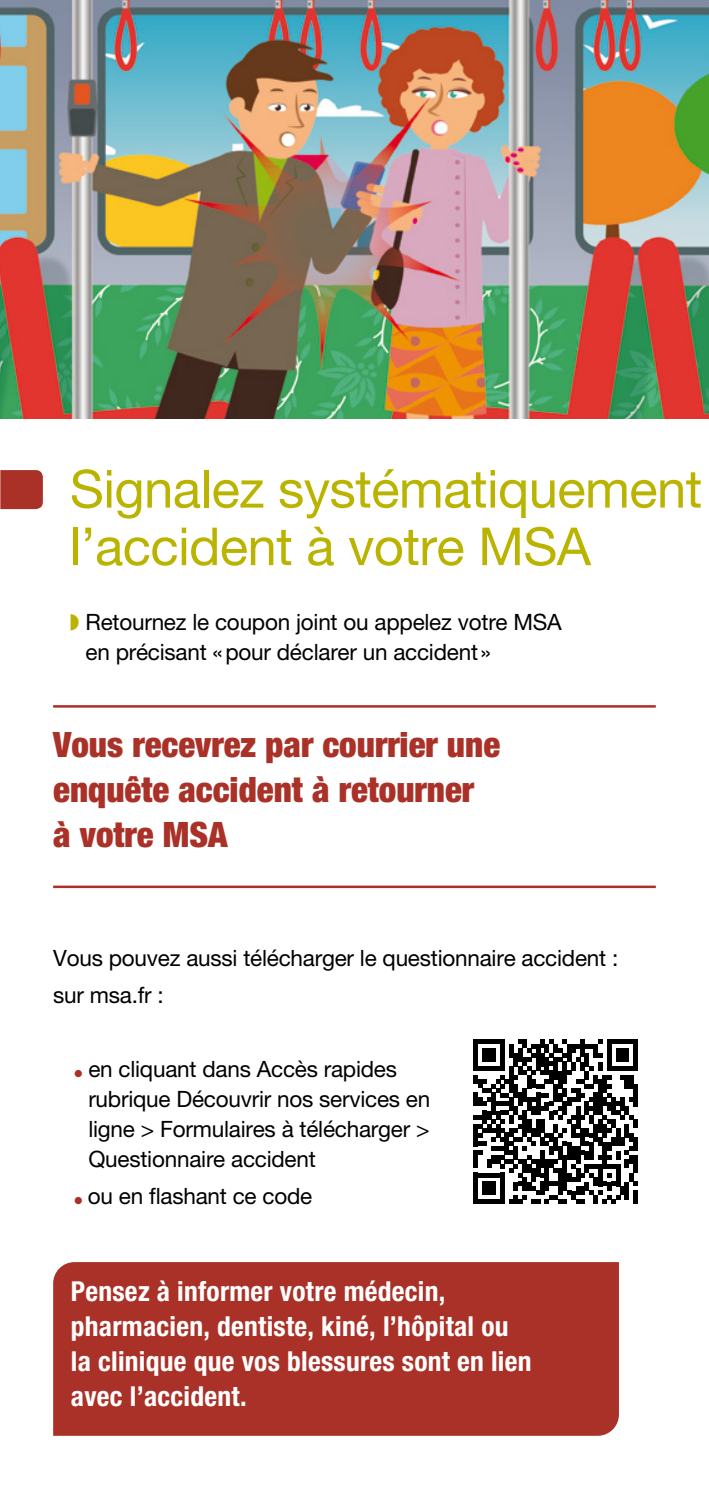
<style>
.page{position:relative;width:709px;height:1489px;background:#fff}
.page>*{position:absolute;margin:0;border:0;box-sizing:border-box;transform-origin:0 0}
.t1{font:52.5px/57.5px "Helvetica Neue LT Pro";letter-spacing:-.01em;color:#bab300}
.t2{font:900 condensed 35px/45px "Helvetica Neue LT Pro";color:#aa3127}
.t3{font:700 condensed 27.5px/35px "Helvetica Neue LT Pro";letter-spacing:.01em;color:#fff}
.t4{font:22.5px/30px "Helvetica Neue LT Pro";letter-spacing:-.01em;color:#000}
.s1{color:#aa3127}
</style>
<div class="page">
<img style="left:0;top:0;width:709px;height:418px">
<svg style="left:0;top:470px;width:43px;height:39px"></svg>
<hr style="left:53px;top:885px;width:603px;height:3px;background:#aa3127">
<hr style="left:53px;top:705px;width:603px;height:2px;background:#aa3127">
<div style="left:53px;top:1262px;width:566px;height:173px;background:#aa3127"></div>
<svg style="left:473px;top:1039px;width:165px;height:164px"></svg>
<div style="left:633px;top:1190px;width:5px;height:13px;background:#000"></div>
<h1 class="t1" style="left:70px;top:459px;width:634px">Signalez systématiquement l’accident à votre MSA</h1>
<p class="t4" style="left:85px;top:606px;width:478px">Retournez le coupon joint ou appelez votre MSA en précisant «pour déclarer un accident»</p>
<h2 class="t2" style="left:53px;top:721px;width:448px">Vous recevrez par courrier une enquête accident à retourner à votre MSA</h2>
<p class="t4" style="left:53px;top:939px;width:566px;line-height:37px">Vous pouvez aussi télécharger le questionnaire accident : sur msa.fr :</p>
<p class="t4" style="left:88px;top:1053px;width:343px;text-indent:-14px"><span class="s1">●</span> en cliquant dans Accès rapides rubrique Découvrir nos services en ligne &gt; Formulaires à télécharger &gt;<br>Questionnaire accident</p>
<p class="t4" style="left:74px;top:1180px;width:239px"><span class="s1">●</span> ou en flashant ce code</p>
<p class="t3" style="left:71px;top:1273px;width:462px">Pensez à informer votre médecin, pharmacien, dentiste, kiné, l’hôpital ou la clinique que vos blessures sont en lien avec l’accident.</p>
</div>
